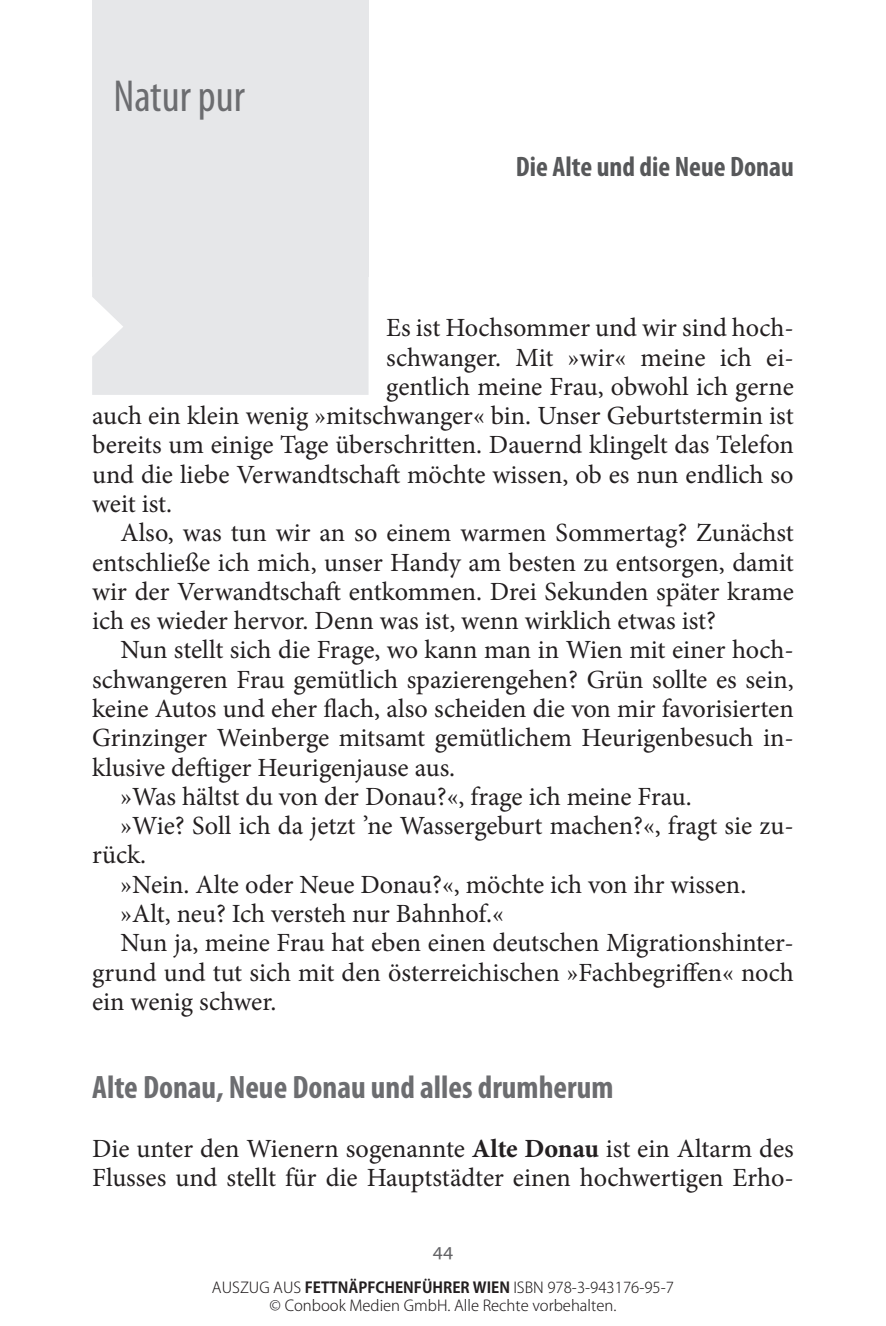
<style>
.page{position:relative;width:886px;height:1326px;background:#fff}
.page>*{position:absolute;margin:0;border:0;box-sizing:border-box;transform-origin:0 0}
.t1{font:condensed 45px "Myriad Pro";color:#6c6d70}
.t2{font:700 condensed 32.5px "Myriad Pro";color:#6c6d70}
.t3{font:700 condensed 28.25px "Myriad Pro";color:#57585a}
.t4{font:26.25px/29.2px "Minion Pro";color:#231f20}
.t5{font:20px "Myriad Pro";color:#636366}
.t6{font:300 15px/18px "Koz Go Pro";color:#231f20;text-align:center}
.s1{font-weight:700}
</style>
<div class="page">
<div style="left:92px;top:0;width:277px;height:276px;background:#e6e7e9"></div>
<div style="left:92px;top:276px;width:277px;height:119px;background:#e6e7e9"></div>
<h1 class="t1" style="left:113px;top:69px;width:133px">Natur pur</h1>
<p class="t3" style="left:516px;top:149px;width:280px">Die Alte und die Neue Donau</p>
<p class="t4" style="left:386px;top:313px;width:409px">Es ist Hochsommer und wir sind hoch-</p>
<p class="t4" style="left:386px;top:342px;width:409px">schwanger. Mit »wir« meine ich ei-</p>
<p class="t4" style="left:386px;top:372px;width:409px">gentlich meine Frau, obwohl ich gerne</p>
<p class="t4" style="left:92px;top:401px;width:703px">auch ein klein wenig »mitschwanger« bin. Unser Geburtstermin ist</p>
<p class="t4" style="left:92px;top:430px;width:703px">bereits um einige Tage überschritten. Dauernd klingelt das Telefon</p>
<p class="t4" style="left:92px;top:460px;width:703px">und die liebe Verwandtschaft möchte wissen, ob es nun endlich so</p>
<p class="t4" style="left:92px;top:489px;width:82px">weit ist.</p>
<p class="t4" style="left:120px;top:518px;width:675px">Also, was tun wir an so einem warmen Sommertag? Zunächst</p>
<p class="t4" style="left:92px;top:547px;width:703px">entschließe ich mich, unser Handy am besten zu entsorgen, damit</p>
<p class="t4" style="left:92px;top:577px;width:703px">wir der Verwandtschaft entkommen. Drei Sekunden später krame</p>
<p class="t4" style="left:92px;top:606px;width:625px">ich es wieder hervor. Denn was ist, wenn wirklich etwas ist?</p>
<p class="t4" style="left:120px;top:635px;width:675px">Nun stellt sich die Frage, wo kann man in Wien mit einer hoch-</p>
<p class="t4" style="left:92px;top:664px;width:703px">schwangeren Frau gemütlich spazierengehen? Grün sollte es sein,</p>
<p class="t4" style="left:92px;top:694px;width:703px">keine Autos und eher flach, also scheiden die von mir favorisierten</p>
<p class="t4" style="left:92px;top:723px;width:703px">Grinzinger Weinberge mitsamt gemütlichem Heurigenbesuch in-</p>
<p class="t4" style="left:92px;top:752px;width:365px">klusive deftiger Heurigenjause aus.</p>
<p class="t4" style="left:120px;top:782px;width:573px">»Was hältst du von der Donau?«, frage ich meine Frau.</p>
<p class="t4" style="left:120px;top:811px;width:675px">»Wie? Soll ich da jetzt ’ne Wassergeburt machen?«, fragt sie zu-</p>
<p class="t4" style="left:92px;top:840px;width:55px">rück.</p>
<p class="t4" style="left:120px;top:869px;width:627px">»Nein. Alte oder Neue Donau?«, möchte ich von ihr wissen.</p>
<p class="t4" style="left:120px;top:899px;width:385px">»Alt, neu? Ich versteh nur Bahnhof.«</p>
<p class="t4" style="left:120px;top:928px;width:675px">Nun ja, meine Frau hat eben einen deutschen Migrationshinter-</p>
<p class="t4" style="left:92px;top:957px;width:703px">grund und tut sich mit den österreichischen »Fachbegriffen« noch</p>
<p class="t4" style="left:92px;top:986px;width:186px">ein wenig schwer.</p>
<p class="t2" style="left:92px;top:1066px;width:523px">Alte Donau, Neue Donau und alles drumherum</p>
<p class="t4" style="left:92px;top:1133px;width:703px">Die unter den Wienern sogenannte <span class="s1">Alte Donau</span> ist ein Altarm des<br>Flusses und stellt für die Hauptstädter einen hochwertigen Erho-</p>
<p class="t5" style="left:433px;top:1237px;width:22px">44</p>
<p class="t6" style="left:212px;top:1277px;width:463px">AUSZUG AUS <span class="s1">FETTNÄPFCHENFÜHRER WIEN</span> ISBN 978-3-943176-95-7 © Conbook Medien GmbH. Alle Rechte vorbehalten.</p>
</div>
